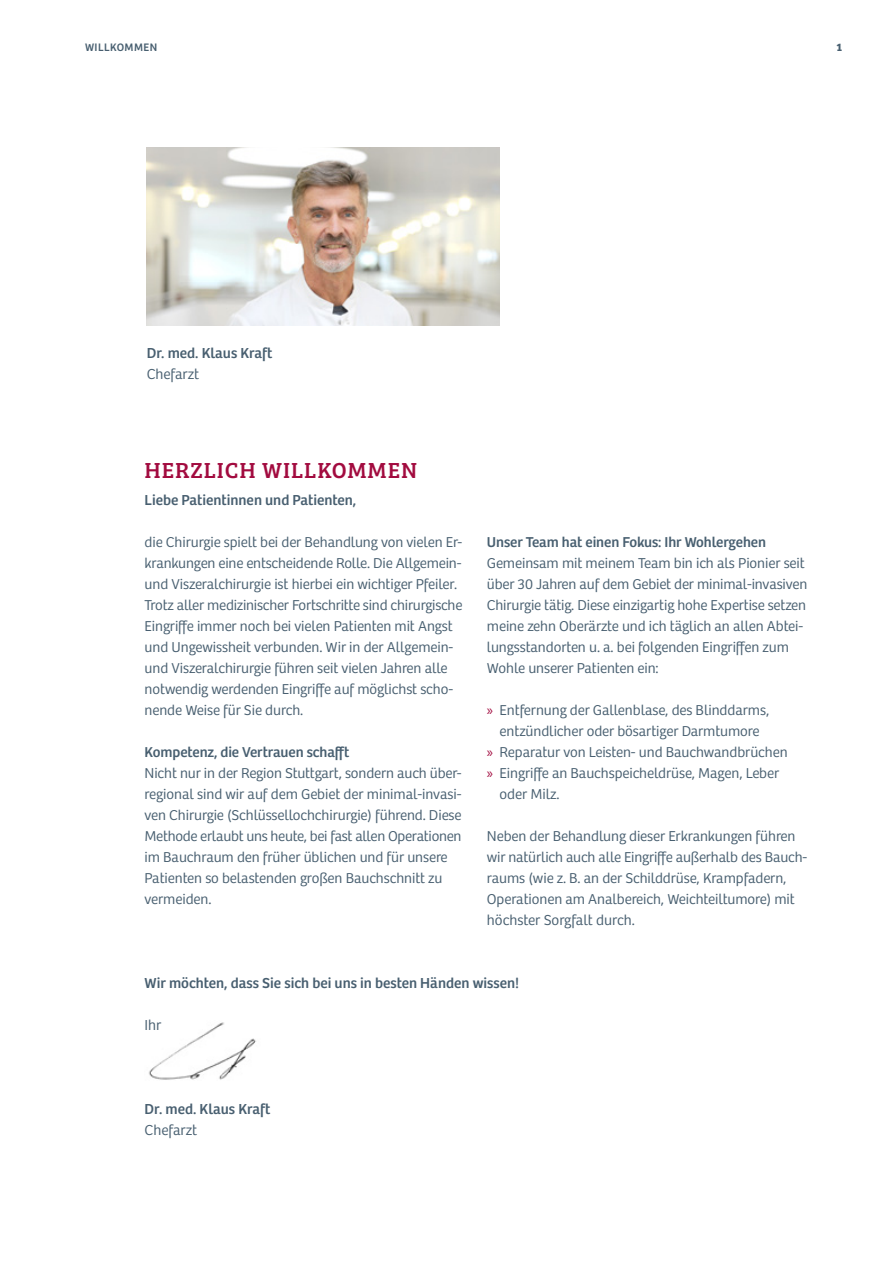
<style>
.page{position:relative;width:893px;height:1263px;background:#fff}
.page>*{position:absolute;margin:0;border:0;box-sizing:border-box;transform-origin:0 0}
.HEADLINE_ohneLinie{font:22.5px "Bree Serif";letter-spacing:.04em;color:#a20b3f}
.Fließtext___Bree_reg{font:15px "Bree Regular MK";color:#485f70}
.Fließtext___Bree_lig{font:15px "Bree Light MK";color:#485f70}
.Fließtext_Einleitung{font:14.85px/21px "Bree Light MK";letter-spacing:-.005em;color:#485f70}
.Fließtext_Einleitung-2{font:14.85px "Bree Regular MK";letter-spacing:-.005em;color:#485f70}
.t1{font:11.25px "Bree";letter-spacing:.04em;color:#485f70}
.t2{font:700 11.25px "Bree";color:#485f70}
.s1{font-family:"Myriad Pro";color:#a20b3f}
</style>
<div class="page">
<img style="left:147px;top:147px;width:353px;height:178px">
<img style="left:149px;top:1022px;width:107px;height:58px">
<p class="t1" style="left:85px;top:40px;width:74px">WILLKOMMEN</p>
<p class="t2" style="left:836px;top:40px;width:7px">1</p>
<p class="Fließtext___Bree_reg" style="left:147px;top:344px;width:127px">Dr. med. Klaus Kraft</p>
<p class="Fließtext___Bree_lig" style="left:147px;top:365px;width:54px">Chefarzt</p>
<p class="HEADLINE_ohneLinie" style="left:145px;top:453px;width:274px">HERZLICH WILLKOMMEN</p>
<p class="Fließtext___Bree_reg" style="left:145px;top:491px;width:213px">Liebe Patientinnen und Patienten,</p>
<p class="Fließtext_Einleitung" style="left:145px;top:532px;width:319px;text-align:justify">die Chirurgie spielt bei der Behandlung von vielen Er&shy;krankungen eine entscheidende Rolle. Die Allgemein&shy;und Viszeralchirurgie ist hierbei ein wichtiger Pfeiler.</p>
<p class="Fließtext_Einleitung" style="left:145px;top:595px;width:319px">Trotz aller medizinischer Fortschritte sind chirurgische Eingriffe immer noch bei vielen Patienten mit Angst und Ungewissheit verbunden. Wir in der Allgemein&shy;und Viszeralchirurgie führen seit vielen Jahren alle notwendig werdenden Eingriffe auf möglichst scho&shy;nende Weise für Sie durch.</p>
<p class="Fließtext_Einleitung-2" style="left:145px;top:743px;width:206px">Kompetenz, die Vertrauen schafft</p>
<p class="Fließtext_Einleitung" style="left:145px;top:763px;width:319px">Nicht nur in der Region Stuttgart, sondern auch über&shy;regional sind wir auf dem Gebiet der minimal-invasi&shy;ven Chirurgie (Schlüssellochchirurgie) führend. Diese Methode erlaubt uns heute, bei fast allen Operationen im Bauchraum den früher üblichen und für unsere Patienten so belastenden großen Bauchschnitt zu vermeiden.</p>
<p class="Fließtext_Einleitung-2" style="left:487px;top:533px;width:281px">Unser Team hat einen Fokus: Ihr Wohlergehen</p>
<p class="Fließtext_Einleitung" style="left:487px;top:553px;width:322px">Gemeinsam mit meinem Team bin ich als Pionier seit über 30 Jahren auf dem Gebiet der minimal-invasiven Chirurgie tätig. Diese einzigartig hohe Expertise setzen meine zehn Oberärzte und ich täglich an allen Abtei&shy;lungsstandorten u. a. bei folgenden Eingriffen zum Wohle unserer Patienten ein:</p>
<p class="Fließtext_Einleitung" style="left:487px;top:700px;width:284px;text-align:center"><span class="s1">»</span> Entfernung der Gallenblase, des Blinddarms, entzündlicher oder bösartiger Darmtumore</p>
<p class="Fließtext_Einleitung" style="left:487px;top:742px;width:302px"><span class="s1">»</span> Reparatur von Leisten- und Bauchwandbrüchen</p>
<p class="Fließtext_Einleitung" style="left:500px;top:763px;width:281px;text-indent:-13px"><span class="s1">»</span> Eingriffe an Bauchspeicheldrüse, Magen, Leber oder Milz.</p>
<p class="Fließtext_Einleitung" style="left:487px;top:826px;width:310px">Neben der Behandlung dieser Erkrankungen führen</p>
<p class="Fließtext_Einleitung" style="left:487px;top:847px;width:322px">wir natürlich auch alle Eingriffe außerhalb des Bauch&shy;raums (wie z. B. an der Schilddrüse, Krampfadern,</p>
<p class="Fließtext_Einleitung" style="left:487px;top:889px;width:309px">Operationen am Analbereich, Weichteiltumore) mit</p>
<p class="Fließtext___Bree_lig" style="left:487px;top:911px;width:150px">höchster Sorgfalt durch.</p>
<p class="Fließtext___Bree_reg" style="left:145px;top:974px;width:376px">Wir möchten, dass Sie sich bei uns in besten Händen wissen!</p>
<p class="Fließtext___Bree_lig" style="left:145px;top:1016px;width:18px">Ihr</p>
<p class="Fließtext___Bree_reg" style="left:145px;top:1100px;width:127px">Dr. med. Klaus Kraft</p>
<p class="Fließtext___Bree_lig" style="left:145px;top:1121px;width:54px">Chefarzt</p>
</div>
